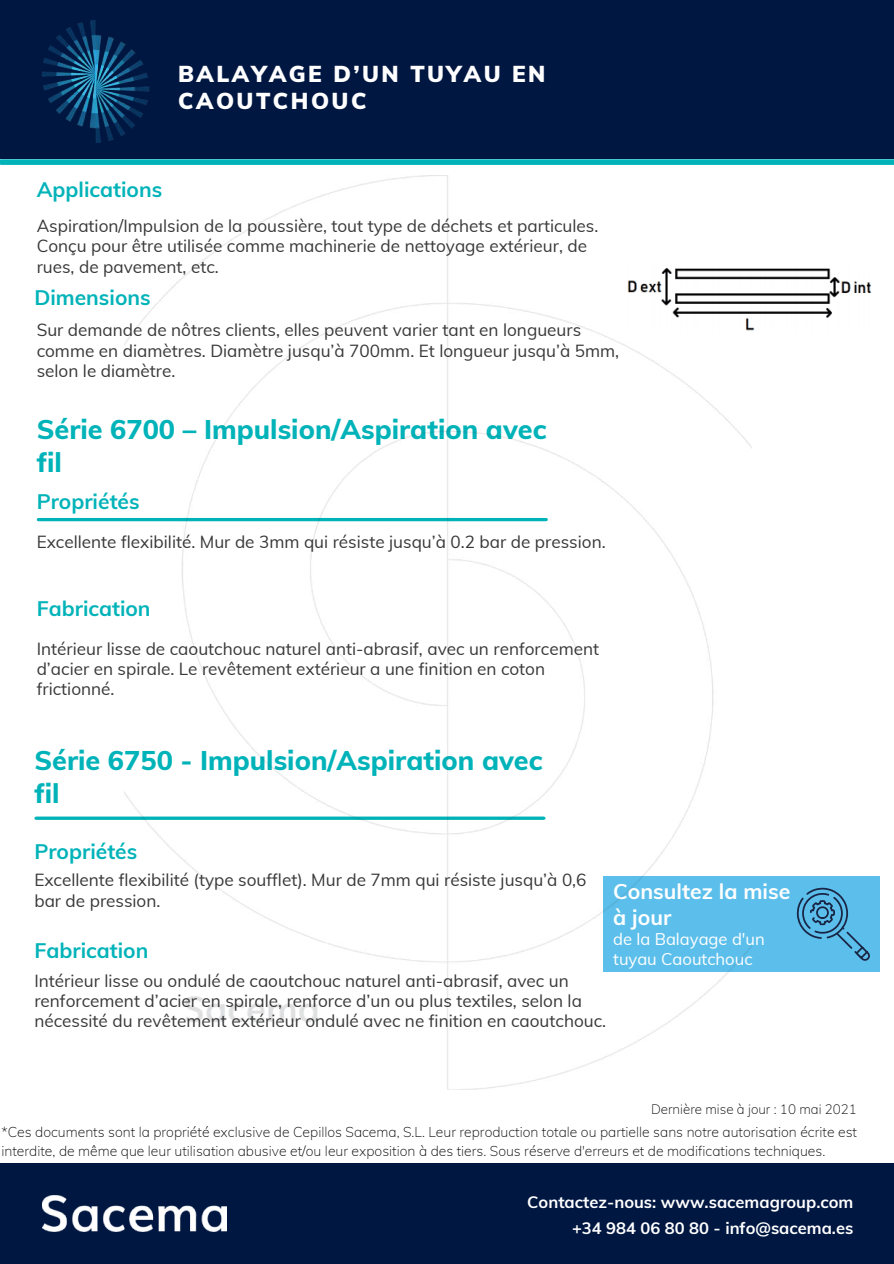
<style>
.page{position:relative;width:894px;height:1264px;background:#fff}
.page>*{position:absolute;margin:0;border:0;box-sizing:border-box;transform-origin:0 0}
.t1{font:800 27px/32.7px "Muli";color:#00b3b9}
.t2{font:900 22.5px/27px "Muli";letter-spacing:.11em;color:#fff}
.t3{font:700 21.3px/26px "Muli";color:#fff}
.t4{font:700 21px "Muli";color:#00b3b9}
.t5{font:17.1px/20.2px "Muli";color:#383838}
.t6{font:700 16.5px/26px "Muli";color:#fff;text-align:right}
.t7{font:16.5px/19.6px "Muli";color:#fff}
.t8{font:200 13.95px/19.5px "Muli";color:#000}
.t9{font:200 13.35px "Muli";color:#000}
</style>
<div class="page">
<div style="left:0;top:0;width:893px;height:159px;background:#001742"></div>
<img style="left:42px;top:20px;width:108px;height:122px">
<div style="left:1px;top:159px;width:892px;height:6px;background:#00b3b9"></div>
<div style="left:0;top:1163px;width:893px;height:100px;background:#001742"></div>
<img style="left:42px;top:1195px;width:184px;height:36px">
<img style="left:751px;top:268px;width:120px;height:63px">
<hr style="left:38px;top:518px;width:508px;height:3px;background:#00b3b9">
<hr style="left:36px;top:816px;width:507px;height:3px;background:#00b3b9">
<div style="left:603px;top:875px;width:276px;height:96px;background:#5cbfeb"></div>
<svg style="left:796px;top:887px;width:73px;height:73px"></svg>
<img style="left:124px;top:176px;width:627px;height:913px">
<h2 class="t2" style="left:178px;top:60px;width:368px">BALAYAGE D’UN TUYAU EN<br>CAOUTCHOUC</h2>
<p class="t4" style="left:37px;top:175px;width:127px">Applications</p>
<p class="t5" style="left:37px;top:215px;width:563px">Aspiration/Impulsion de la poussière, tout type de déchets et particules.<br>Conçu pour être utilisée comme machinerie de nettoyage extérieur, de rues, de pavement, etc.</p>
<p class="t4" style="left:34px;top:283px;width:118px">Dimensions</p>
<p class="t5" style="left:37px;top:320px;width:584px">Sur demande de nôtres clients, elles peuvent varier tant en longueurs comme en diamètres. Diamètre jusqu’à 700mm. Et longueur jusqu’à 5mm, selon le diamètre.</p>
<h1 class="t1" style="left:37px;top:412px;width:511px">Série 6700 – Impulsion/Aspiration avec fil</h1>
<p class="t4" style="left:37px;top:488px;width:104px">Propriétés</p>
<p class="t5" style="left:37px;top:531px;width:570px">Excellente flexibilité. Mur de 3mm qui résiste jusqu’à 0.2 bar de pression.</p>
<p class="t4" style="left:37px;top:595px;width:115px">Fabrication</p>
<p class="t5" style="left:37px;top:638px;width:563px">Intérieur lisse de caoutchouc naturel anti-abrasif, avec un renforcement d’acier en spirale. Le revêtement extérieur a une finition en coton frictionné.</p>
<h1 class="t1" style="left:34px;top:743px;width:509px">Série 6750 - Impulsion/Aspiration avec fil</h1>
<p class="t4" style="left:34px;top:838px;width:104px">Propriétés</p>
<p class="t5" style="left:34px;top:869px;width:553px">Excellente flexibilité (type soufflet). Mur de 7mm qui résiste jusqu’à 0,6 bar de pression.</p>
<p class="t3" style="left:613px;top:877px;width:179px">Consultez la mise à jour</p>
<p class="t7" style="left:613px;top:929px;width:153px">de la Balayage d'un tuyau Caoutchouc</p>
<p class="t4" style="left:34px;top:937px;width:115px">Fabrication</p>
<p class="t5" style="left:34px;top:970px;width:573px">Intérieur lisse ou ondulé de caoutchouc naturel anti-abrasif, avec un renforcement d’acier en spirale, renforce d’un ou plus textiles, selon la nécessité du revêtement extérieur ondulé avec ne finition en caoutchouc.</p>
<p class="t9" style="left:650px;top:1100px;width:207px">Dernière mise à jour : 10 mai 2021</p>
<p class="t8" style="left:1px;top:1121px;width:856px">*Ces documents sont la propriété exclusive de Cepillos Sacema, S.L. Leur reproduction totale ou partielle sans notre autorisation écrite est interdite, de même que leur utilisation abusive et/ou leur exposition à des tiers. Sous réserve d'erreurs et de modifications techniques.</p>
<p class="t6" style="left:527px;top:1188px;width:327px">Contactez-nous: www.sacemagroup.com +34 984 06 80 80 - info@sacema.es</p>
</div>
